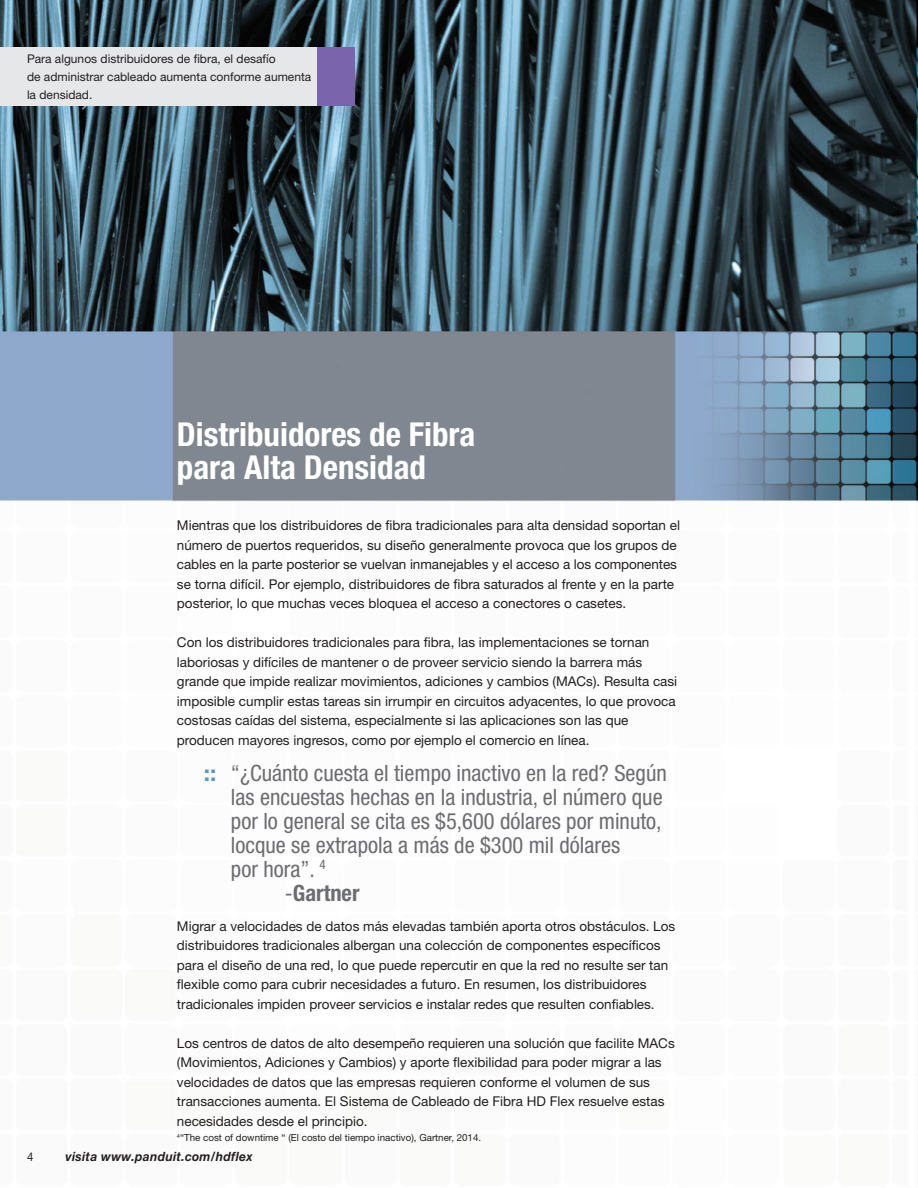
<style>
.page{position:relative;width:918px;height:1188px;background:#fff}
.page>*{position:absolute;margin:0;border:0;box-sizing:border-box;transform-origin:0 0}
.t1{font:700 condensed 33px "Helvetica Neue LT Std";color:#fff}
.t2{font:condensed 22.5px/24px "Helvetica Neue LT Std";color:#6c6d70}
.t3{font:13.5px/19.5px "Helvetica Neue LT Std";color:#231f20}
.Bullets_2_column{font:italic 700 12.75px "Helvetica Neue LT Std";letter-spacing:.025em;color:#231f20;scale:.95 1}
.Bullets_2_column-2{font:12px/18px "Helvetica Neue LT Std";color:#231f20}
.Bullets_2_column-3{font:12px "Helvetica Neue LT Std";color:#231f20;scale:.95 1}
.t4{font:9.75px "Helvetica Neue LT Std";color:#231f20}
.s1{font-weight:700;font-stretch:normal;color:#5f92cd}
.s2{font-weight:700}
</style>
<div class="page">
<img style="left:0;top:0;width:918px;height:502px">
<div style="left:0;top:48px;width:354px;height:58px;background:#e6e7e9"></div>
<div style="left:317px;top:48px;width:37px;height:58px;background:#7a65ac"></div>
<p class="Bullets_2_column-2" style="left:27px;top:50px;width:286px">Para algunos distribuidores de fibra, el desafío<br>de administrar cableado aumenta conforme aumenta la densidad.</p>
<p class="t1" style="left:177px;top:414px;width:300px">Distribuidores de Fibra</p>
<p class="t1" style="left:177px;top:447px;width:251px">para Alta Densidad</p>
<p class="t3" style="left:177px;top:516px;width:505px">Mientras que los distribuidores de fibra tradicionales para alta densidad soportan el número de puertos requeridos, su diseño generalmente provoca que los grupos de cables en la parte posterior se vuelvan inmanejables y el acceso a los componentes se torna difícil. Por ejemplo, distribuidores de fibra saturados al frente y en la parte posterior, lo que muchas veces bloquea el acceso a conectores o casetes.</p>
<p class="t3" style="left:177px;top:633px;width:502px">Con los distribuidores tradicionales para fibra, las implementaciones se tornan laboriosas y difíciles de mantener o de proveer servicio siendo la barrera más grande que impide realizar movimientos, adiciones y cambios (MACs). Resulta casi imposible cumplir estas tareas sin irrumpir en circuitos adyacentes, lo que provoca costosas caídas del sistema, especialmente si las aplicaciones son las que producen mayores ingresos, como por ejemplo el comercio en línea.</p>
<p class="t2" style="left:231px;top:761px;width:437px;text-indent:-27px"><span class="s1">::</span> “¿Cuánto cuesta el tiempo inactivo en la red? Según las encuestas hechas en la industria, el número que por lo general se cita es $5,600 dólares por minuto, locque se extrapola a más de $300 mil dólares</p>
<p class="t2" style="left:285px;top:857px;width:76px;text-indent:-54px">por hora”. <sup>4 </sup>-<span class="s2">Gartner</span></p>
<p class="t3" style="left:177px;top:916px;width:500px">Migrar a velocidades de datos más elevadas también aporta otros obstáculos. Los distribuidores tradicionales albergan una colección de componentes específicos para el diseño de una red, lo que puede repercutir en que la red no resulte ser tan flexible como para cubrir necesidades a futuro. En resumen, los distribuidores tradicionales impiden proveer servicios e instalar redes que resulten confiables.</p>
<p class="t3" style="left:177px;top:1033px;width:499px">Los centros de datos de alto desempeño requieren una solución que facilite MACs (Movimientos, Adiciones y Cambios) y aporte flexibilidad para poder migrar a las velocidades de datos que las empresas requieren conforme el volumen de sus transacciones aumenta. El Sistema de Cableado de Fibra HD Flex resuelve estas necesidades desde el principio.</p>
<p class="t4" style="left:177px;top:1131px;width:306px"><sup>4</sup>“The cost of downtime “ (El costo del tiempo inactivo), Gartner, 2014.</p>
<p class="Bullets_2_column-3" style="left:27px;top:1149px;width:8px">4</p>
<p class="Bullets_2_column" style="left:66px;top:1149px;width:199px">visita www.panduit.com/hdflex</p>
</div>
